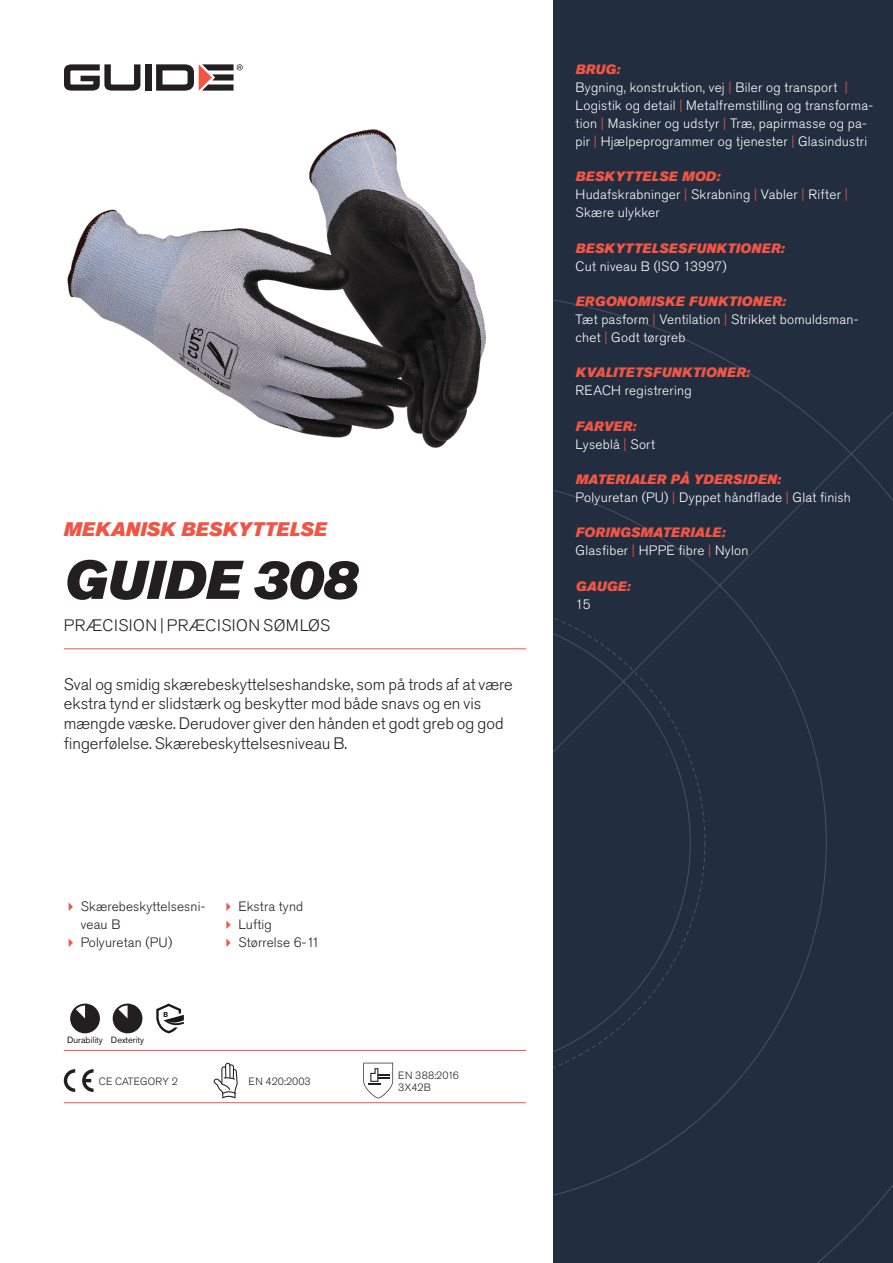
<style>
.page{position:relative;width:893px;height:1263px;background:#fff}
.page>*{position:absolute;margin:0;border:0;box-sizing:border-box;transform-origin:0 0}
.Rubrik{font:italic 54px "Akzidenz Grotesk Pro Super";color:#231f20}
.Överrubrik{font:italic 19.5px "Akzidenz Grotesk Pro Super";letter-spacing:.01em;color:#f05545}
.Ingress{font:300 16.5px/19.8px "Akzidenz Grotesk Pro";color:#231f20}
.Product_-_AltSegment{font:300 16.5px "Akzidenz Grotesk Pro";letter-spacing:.03em;color:#231f20}
.Produkt_-_Brödtext{font:300 13.5px/18px "Akzidenz Grotesk Pro";letter-spacing:.02em;color:#fff}
.Produkt_-_Namn{font:italic 13.5px "Akzidenz Grotesk Pro Super";letter-spacing:.015em;color:#f05545}
.t1{font:300 13.5px/18px "Akzidenz Grotesk Pro";letter-spacing:.01em;color:#231f20}
.t2{font:300 10.5px "Akzidenz Grotesk Pro";letter-spacing:.005em;color:#231f20}
.Produkt_-_Egenskaper{font:9px "Akzidenz Grotesk Pro";color:#231f20}
.s1{color:#f05545}
</style>
<div class="page">
<div style="left:145px;top:64px;width:7px;height:27px;background:#231f20"></div>
<svg style="left:156px;top:64px;width:87px;height:27px"></svg>
<svg style="left:64px;top:64px;width:76px;height:27px"></svg>
<div style="left:553px;top:0;width:340px;height:1263px;background:#222d3f"></div>
<svg style="left:553px;top:300px;width:340px;height:963px"></svg>
<hr style="left:64px;top:1050px;width:462px;height:1px;background:#f05545">
<hr style="left:64px;top:1102px;width:462px;height:1px;background:#f05545">
<svg style="left:70px;top:1003px;width:30px;height:30px"></svg>
<svg style="left:113px;top:1003px;width:29px;height:30px"></svg>
<svg style="left:156px;top:1003px;width:28px;height:30px"></svg>
<svg style="left:64px;top:1069px;width:11px;height:23px"></svg>
<svg style="left:82px;top:1069px;width:12px;height:23px"></svg>
<svg style="left:214px;top:1063px;width:24px;height:35px"></svg>
<svg style="left:363px;top:1063px;width:30px;height:35px"></svg>
<img style="left:67px;top:129px;width:419px;height:319px">
<hr style="left:64px;top:648px;width:462px;height:1px;background:#f05545">
<p class="Överrubrik" style="left:64px;top:517px;width:265px">MEKANISK BESKYTTELSE</p>
<p class="Rubrik" style="left:64px;top:545px;width:295px">GUIDE 308</p>
<p class="Product_-_AltSegment" style="left:64px;top:615px;width:268px">PRÆCISION | PRÆCISION SØMLØS</p>
<p class="Ingress" style="left:64px;top:674px;width:451px">Sval og smidig skærebeskyttelseshandske, som på trods af at være ekstra tynd er slidstærk og beskytter mod både snavs og en vis mængde væske. Derudover giver den hånden et godt greb og god fingerfølelse. Skærebeskyttelsesniveau B.</p>
<p class="t1" style="left:81px;top:897px;width:126px">Skærebeskyttelsesni&shy;veau B</p>
<p class="t1" style="left:81px;top:933px;width:93px">Polyuretan (PU)</p>
<p class="t1" style="left:238px;top:897px;width:66px">Ekstra tynd</p>
<p class="t1" style="left:238px;top:915px;width:35px">Luftig</p>
<p class="t1" style="left:238px;top:933px;width:83px">Størrelse 6-11</p>
<p class="Produkt_-_Egenskaper" style="left:67px;top:1034px;width:37px">Durability</p>
<p class="Produkt_-_Egenskaper" style="left:111px;top:1034px;width:35px">Dexterity</p>
<p class="t2" style="left:99px;top:1074px;width:81px">CE CATEGORY 2</p>
<p class="t2" style="left:248px;top:1074px;width:64px">EN 420:2003</p>
<p class="t2" style="left:398px;top:1068px;width:62px">EN 388:2016</p>
<p class="t2" style="left:398px;top:1080px;width:34px">3X42B</p>
<p class="Produkt_-_Namn" style="left:576px;top:60px;width:46px">BRUG:</p>
<p class="Produkt_-_Brödtext" style="left:576px;top:78px;width:299px">Bygning, konstruktion, vej <span class="s1">|</span> Biler og transport <span class="s1">| </span>Logistik og detail <span class="s1">|</span> Metalfremstilling og transforma&shy;tion <span class="s1">|</span> Maskiner og udstyr <span class="s1">|</span> Træ, papirmasse og pa&shy;pir <span class="s1">|</span> Hjælpeprogrammer og tjenester <span class="s1">|</span> Glasindustri</p>
<p class="Produkt_-_Namn" style="left:576px;top:168px;width:146px">BESKYTTELSE MOD:</p>
<p class="Produkt_-_Brödtext" style="left:576px;top:186px;width:274px">Hudafskrabninger <span class="s1">|</span> Skrabning <span class="s1">|</span> Vabler <span class="s1">|</span> Rifter <span class="s1">|<br></span>Skære ulykker</p>
<p class="Produkt_-_Namn" style="left:576px;top:239px;width:210px">BESKYTTELSESFUNKTIONER:</p>
<p class="Produkt_-_Brödtext" style="left:576px;top:257px;width:153px">Cut niveau B (ISO 13997)</p>
<p class="Produkt_-_Namn" style="left:576px;top:292px;width:212px">ERGONOMISKE FUNKTIONER:</p>
<p class="Produkt_-_Brödtext" style="left:576px;top:310px;width:284px">Tæt pasform <span class="s1">|</span> Ventilation <span class="s1">|</span> Strikket bomuldsman&shy;chet <span class="s1">|</span> Godt tørgreb</p>
<p class="Produkt_-_Namn" style="left:576px;top:364px;width:176px">KVALITETSFUNKTIONER:</p>
<p class="Produkt_-_Brödtext" style="left:576px;top:382px;width:118px">REACH registrering</p>
<p class="Produkt_-_Namn" style="left:576px;top:417px;width:62px">FARVER:</p>
<p class="Produkt_-_Brödtext" style="left:576px;top:435px;width:81px">Lyseblå <span class="s1">|</span> Sort</p>
<p class="Produkt_-_Namn" style="left:576px;top:470px;width:207px">MATERIALER PÅ YDERSIDEN:</p>
<p class="Produkt_-_Brödtext" style="left:576px;top:488px;width:277px">Polyuretan (PU) <span class="s1">|</span> Dyppet håndflade <span class="s1">|</span> Glat finish</p>
<p class="Produkt_-_Namn" style="left:576px;top:524px;width:151px">FORINGSMATERIALE:</p>
<p class="Produkt_-_Brödtext" style="left:576px;top:542px;width:174px">Glasfiber <span class="s1">|</span> HPPE fibre <span class="s1">|</span> Nylon</p>
<p class="Produkt_-_Namn" style="left:576px;top:577px;width:56px">GAUGE:</p>
<p class="Produkt_-_Brödtext" style="left:576px;top:595px;width:17px">15</p>
</div>
